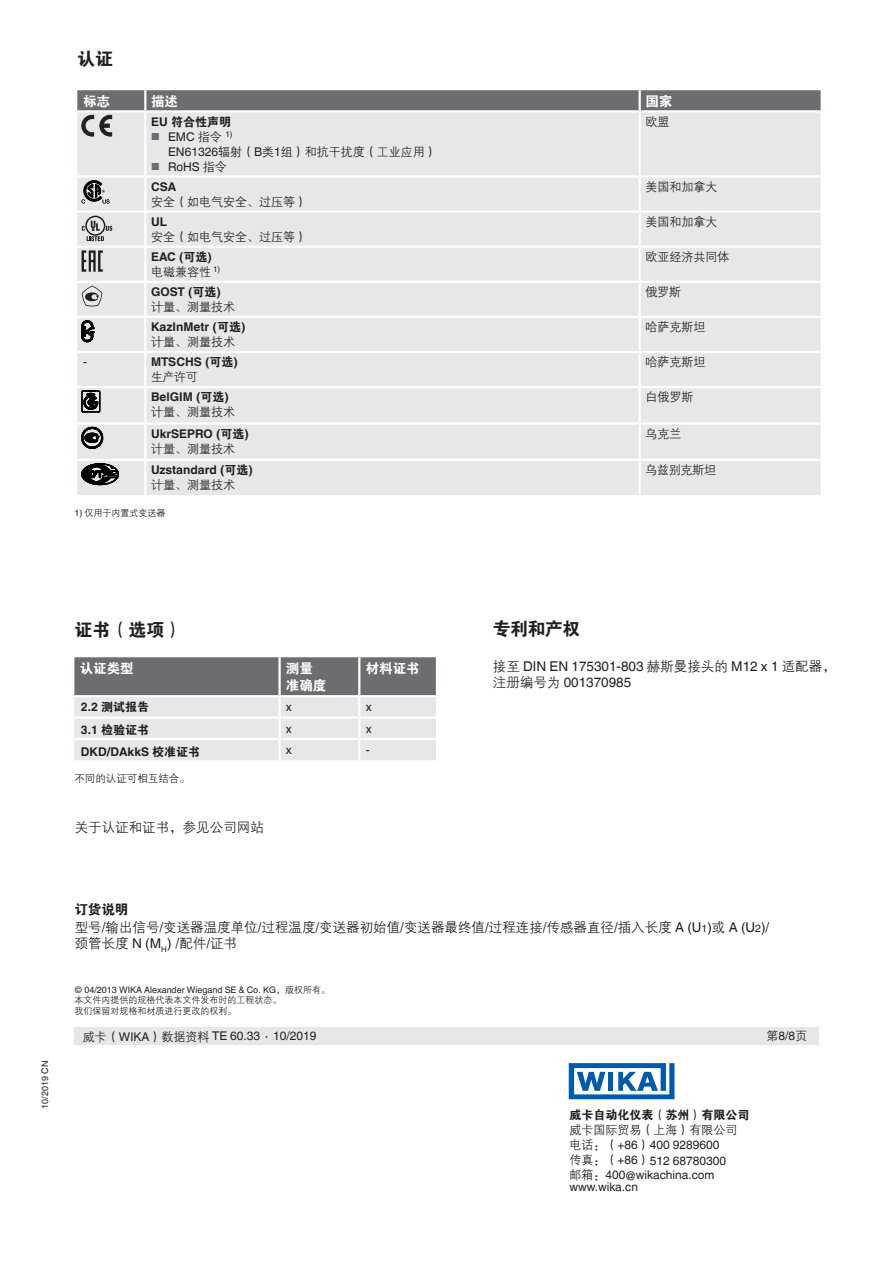
<style>
.page{position:relative;width:893px;height:1263px;background:#fff}
.page>*{position:absolute;margin:0;border:0;box-sizing:border-box;transform-origin:0 0}
.t1{font:18px "FZDHTJW GB1 0";letter-spacing:-.04em;color:#231f20}
.t2{font:13.5px/16.2px "FZZDXJW GB1 0";color:#231f20}
.t3{font:13.5px/16.2px "Helvetica World";color:#231f20}
.t4{font:13.5px/16.2px "FZDHTJW GB1 0";color:#fff}
.t5{font:13.5px "FZDHTJW GB1 0";color:#231f20}
.t6{font:12px "FZZDXJW GB1 0";color:#231f20}
.t7{font:12px/15.9px "Helvetica World";color:#231f20}
.t8{font:700 12px "Helvetica World";color:#231f20}
.t9{font:12px/22.5px "FZDHTJW GB1 0";color:#231f20}
.t10{font:10.5px "FZZDXJW GB1 0";color:#231f20}
.t11{font:9px/10.8px "FZZDXJW GB1 0";color:#231f20}
.t12{font:9px "Helvetica World";color:#231f20}
.s1{font-family:"Helvetica World";font-weight:700}
.s2{font-size:10.2px;color:#6c6d70}
.s3{font-family:"FZZDXJW GB1 0"}
.s4{font-family:"Helvetica World"}
.s5{font-family:"FZDHTJW GB1 0";font-weight:400}
.s6{font-family:"Helvetica World";font-size:10.5px}
</style>
<div class="page">
<svg style="left:569px;top:1063px;width:105px;height:36px"></svg>
<div style="left:74px;top:1028px;width:745px;height:17px;background:#e6e7e9"></div>
<svg style="left:74px;top:657px;width:362px;height:103px;background:#b9babc"></svg>
<hr style="left:74px;top:738px;width:206px;height:2px;background:#fff">
<hr style="left:280px;top:738px;width:79px;height:2px;background:#fff">
<hr style="left:278px;top:740px;width:3px;height:20px;background:#fff">
<hr style="left:359px;top:738px;width:77px;height:2px;background:#fff">
<hr style="left:358px;top:740px;width:2px;height:20px;background:#fff">
<hr style="left:74px;top:695px;width:206px;height:2px;background:#fff">
<hr style="left:280px;top:695px;width:79px;height:2px;background:#fff">
<hr style="left:359px;top:695px;width:77px;height:2px;background:#fff">
<div style="left:77px;top:136px;width:744px;height:359px;background:#e6e7e9"></div>
<hr style="left:145px;top:175px;width:495px;height:3px;background:#fff">
<hr style="left:145px;top:210px;width:495px;height:3px;background:#fff">
<hr style="left:145px;top:246px;width:495px;height:2px;background:#fff">
<hr style="left:145px;top:281px;width:495px;height:2px;background:#fff">
<hr style="left:145px;top:316px;width:495px;height:2px;background:#fff">
<hr style="left:144px;top:318px;width:2px;height:33px;background:#fff">
<hr style="left:639px;top:318px;width:2px;height:33px;background:#fff">
<hr style="left:144px;top:388px;width:2px;height:34px;background:#fff">
<hr style="left:639px;top:388px;width:2px;height:34px;background:#fff">
<hr style="left:145px;top:422px;width:495px;height:3px;background:#fff">
<hr style="left:144px;top:425px;width:2px;height:34px;background:#fff">
<hr style="left:640px;top:422px;width:181px;height:3px;background:#fff">
<hr style="left:639px;top:425px;width:2px;height:34px;background:#fff">
<hr style="left:145px;top:459px;width:495px;height:2px;background:#fff">
<hr style="left:640px;top:459px;width:181px;height:2px;background:#fff">
<hr style="left:77px;top:422px;width:68px;height:3px;background:#fff">
<hr style="left:77px;top:459px;width:68px;height:2px;background:#fff">
<hr style="left:77px;top:386px;width:68px;height:2px;background:#fff">
<hr style="left:145px;top:386px;width:495px;height:2px;background:#fff">
<hr style="left:640px;top:386px;width:181px;height:2px;background:#fff">
<hr style="left:77px;top:351px;width:68px;height:2px;background:#fff">
<hr style="left:145px;top:351px;width:495px;height:2px;background:#fff">
<hr style="left:144px;top:353px;width:2px;height:33px;background:#fff">
<hr style="left:640px;top:351px;width:181px;height:2px;background:#fff">
<hr style="left:639px;top:353px;width:2px;height:33px;background:#fff">
<hr style="left:144px;top:461px;width:2px;height:34px;background:#fff">
<hr style="left:639px;top:461px;width:2px;height:34px;background:#fff">
<hr style="left:640px;top:175px;width:181px;height:3px;background:#fff">
<hr style="left:639px;top:178px;width:2px;height:32px;background:#fff">
<hr style="left:640px;top:246px;width:181px;height:2px;background:#fff">
<hr style="left:77px;top:175px;width:68px;height:3px;background:#fff">
<hr style="left:144px;top:178px;width:2px;height:32px;background:#fff">
<hr style="left:77px;top:210px;width:68px;height:3px;background:#fff">
<hr style="left:77px;top:246px;width:68px;height:2px;background:#fff">
<hr style="left:77px;top:316px;width:68px;height:2px;background:#fff">
<hr style="left:640px;top:316px;width:181px;height:2px;background:#fff">
<hr style="left:640px;top:210px;width:181px;height:3px;background:#fff">
<hr style="left:640px;top:281px;width:181px;height:2px;background:#fff">
<hr style="left:77px;top:281px;width:68px;height:2px;background:#fff">
<hr style="left:639px;top:113px;width:2px;height:62px;background:#fff">
<hr style="left:144px;top:113px;width:2px;height:62px;background:#fff">
<hr style="left:639px;top:213px;width:2px;height:33px;background:#fff">
<hr style="left:639px;top:248px;width:2px;height:33px;background:#fff">
<hr style="left:639px;top:283px;width:2px;height:33px;background:#fff">
<hr style="left:144px;top:213px;width:2px;height:33px;background:#fff">
<hr style="left:144px;top:248px;width:2px;height:33px;background:#fff">
<hr style="left:144px;top:283px;width:2px;height:33px;background:#fff">
<svg style="left:77px;top:90px;width:744px;height:46px;background:#b0b1b3"></svg>
<svg style="left:82px;top:180px;width:27px;height:23px"></svg>
<div style="left:85px;top:216px;width:20px;height:20px;border:2px solid #231f20;border-radius:50%"></div>
<svg style="left:82px;top:221px;width:30px;height:20px"></svg>
<svg style="left:82px;top:250px;width:21px;height:22px"></svg>
<svg style="left:82px;top:286px;width:20px;height:21px"></svg>
<svg style="left:82px;top:321px;width:12px;height:21px"></svg>
<svg style="left:82px;top:391px;width:18px;height:21px"></svg>
<svg style="left:82px;top:427px;width:21px;height:21px"></svg>
<svg style="left:82px;top:464px;width:37px;height:21px"></svg>
<h1 class="t1" style="left:77px;top:49px;width:37px">认证</h1>
<p class="t4" style="left:83px;top:93px;width:28px">标志</p>
<p class="t4" style="left:151px;top:93px;width:28px">描述</p>
<p class="t4" style="left:645px;top:93px;width:28px">国家</p>
<p class="t9" style="left:151px;top:111px;width:81px"><span class="s1">EU</span> 符合性声明</p>
<p class="t7" style="left:151px;top:129px;width:83px"><span class="s2">■</span> EMC <span class="s3">指令</span> <sup>1)</sup></p>
<p class="t6" style="left:168px;top:145px;width:270px"><span class="s4">EN61326</span>辐射（<span class="s4">B</span>类<span class="s4">1</span>组）和抗干扰度（工业应用）</p>
<p class="t7" style="left:151px;top:159px;width:77px"><span class="s2">■</span> RoHS <span class="s3">指令</span></p>
<p class="t6" style="left:645px;top:115px;width:25px">欧盟</p>
<p class="t8" style="left:151px;top:180px;width:27px">CSA</p>
<p class="t6" style="left:151px;top:195px;width:157px">安全（如电气安全、过压等）</p>
<p class="t6" style="left:645px;top:180px;width:73px">美国和加拿大</p>
<p class="t8" style="left:151px;top:215px;width:17px">UL</p>
<p class="t6" style="left:151px;top:230px;width:157px">安全（如电气安全、过压等）</p>
<p class="t6" style="left:645px;top:215px;width:73px">美国和加拿大</p>
<p class="t8" style="left:151px;top:250px;width:62px">EAC (<span class="s5">可选</span>)</p>
<p class="t6" style="left:151px;top:265px;width:71px">电磁兼容性 <sup>1)</sup></p>
<p class="t6" style="left:645px;top:250px;width:85px">欧亚经济共同体</p>
<p class="t8" style="left:151px;top:285px;width:72px">GOST (<span class="s5">可选</span>)</p>
<p class="t6" style="left:151px;top:301px;width:85px">计量、测量技术</p>
<p class="t6" style="left:645px;top:286px;width:37px">俄罗斯</p>
<p class="t8" style="left:151px;top:320px;width:96px">KazInMetr (<span class="s5">可选</span>)</p>
<p class="t6" style="left:151px;top:336px;width:85px">计量、测量技术</p>
<p class="t6" style="left:645px;top:321px;width:61px">哈萨克斯坦</p>
<p class="t7" style="left:83px;top:354px;width:5px">-</p>
<p class="t8" style="left:151px;top:355px;width:88px">MTSCHS (<span class="s5">可选</span>)</p>
<p class="t6" style="left:151px;top:371px;width:48px">生产许可</p>
<p class="t6" style="left:645px;top:356px;width:61px">哈萨克斯坦</p>
<p class="t8" style="left:151px;top:390px;width:79px">BelGIM (<span class="s5">可选</span>)</p>
<p class="t6" style="left:151px;top:406px;width:85px">计量、测量技术</p>
<p class="t6" style="left:645px;top:391px;width:49px">白俄罗斯</p>
<p class="t8" style="left:151px;top:427px;width:99px">UkrSEPRO (<span class="s5">可选</span>)</p>
<p class="t6" style="left:151px;top:442px;width:85px">计量、测量技术</p>
<p class="t6" style="left:645px;top:427px;width:37px">乌克兰</p>
<p class="t8" style="left:151px;top:463px;width:103px">Uzstandard (<span class="s5">可选</span>)</p>
<p class="t6" style="left:151px;top:479px;width:85px">计量、测量技术</p>
<p class="t6" style="left:645px;top:464px;width:72px">乌兹别克斯坦</p>
<p class="t11" style="left:74px;top:508px;width:93px"><span class="s4">1)</span> 仅用于内置式变送器</p>
<h1 class="t1" style="left:74px;top:620px;width:110px">证书（选项）</h1>
<p class="t4" style="left:80px;top:661px;width:55px">认证类型</p>
<p class="t4" style="left:366px;top:661px;width:55px">材料证书</p>
<p class="t9" style="left:81px;top:696px;width:70px"><span class="s1">2.2</span> 测试报告<br><span class="s1">3.1</span> 检验证书</p>
<p class="t8" style="left:81px;top:745px;width:121px">DKD/DAkkS <span class="s5">校准证书</span></p>
<p class="t4" style="left:286px;top:661px;width:42px">测量准确度</p>
<p class="t7" style="left:286px;top:699px;width:7px">x</p>
<p class="t7" style="left:366px;top:699px;width:7px">x</p>
<p class="t7" style="left:286px;top:720px;width:7px">x</p>
<p class="t7" style="left:366px;top:720px;width:7px">x</p>
<p class="t7" style="left:286px;top:742px;width:7px">x</p>
<p class="t7" style="left:366px;top:742px;width:5px">-</p>
<p class="t10" style="left:74px;top:773px;width:117px">不同的认证可相互结合。</p>
<p class="t2" style="left:75px;top:820px;width:191px">关于认证和证书，参见公司网站</p>
<h1 class="t1" style="left:493px;top:619px;width:89px">专利和产权</h1>
<p class="t3" style="left:493px;top:658px;width:344px"><span class="s3">接至</span> DIN EN 175301-803 <span class="s3">赫斯曼接头的</span> M12 x 1 <span class="s3">适配器，注册编号为</span> 001370985</p>
<p class="t12" style="left:40px;top:1108px;width:49px;rotate:-90deg">10/2019 CN</p>
<p class="t5" style="left:74px;top:901px;width:55px">订货说明</p>
<p class="t2" style="left:75px;top:919px;width:696px">型号/输出信号/变送器温度单位/过程温度/变送器初始值/变送器最终值/过程连接/传感器直径/插入长度 <span class="s4">A (U</span><span class="s6">1</span><span class="s4">)</span>或 <span class="s4">A (U</span><span class="s6">2</span><span class="s4">)</span>/颈管长度 <span class="s4">N (M</span><sub>H</sub><span class="s4">)</span> /配件/证书</p>
<p class="t12" style="left:74px;top:984px;width:257px">© 04/2013 WIKA Alexander Wiegand SE &amp; Co. KG<span class="s3">，版权所有。</span></p>
<p class="t11" style="left:74px;top:995px;width:208px">本文件内提供的规格代表本文件发布时的工程状态。我们保留对规格和材质进行更改的权利。</p>
<p class="t7" style="left:766px;top:1028px;width:42px"><span class="s3">第</span>8/8<span class="s3">页</span></p>
<p class="t7" style="left:83px;top:1028px;width:235px"><span class="s3">威卡（</span>WIKA<span class="s3">）数据资料</span> TE 60.33 ∙ 10/2019</p>
<p class="t9" style="left:569px;top:1104px;width:181px">威卡自动化仪表（苏州）有限公司</p>
<p class="t6" style="left:569px;top:1123px;width:169px">威卡国际贸易（上海）有限公司</p>
<p class="t7" style="left:569px;top:1137px;width:158px"><span class="s3">电话：（</span>+86<span class="s3">）</span>400 9289600<span class="s3">传真：（</span>+86<span class="s3">）</span>512 68780300</p>
<p class="t7" style="left:569px;top:1169px;width:147px;line-height:11.7px"><span class="s3">邮箱：</span>400@wikachina.com www.wika.cn</p>
</div>
